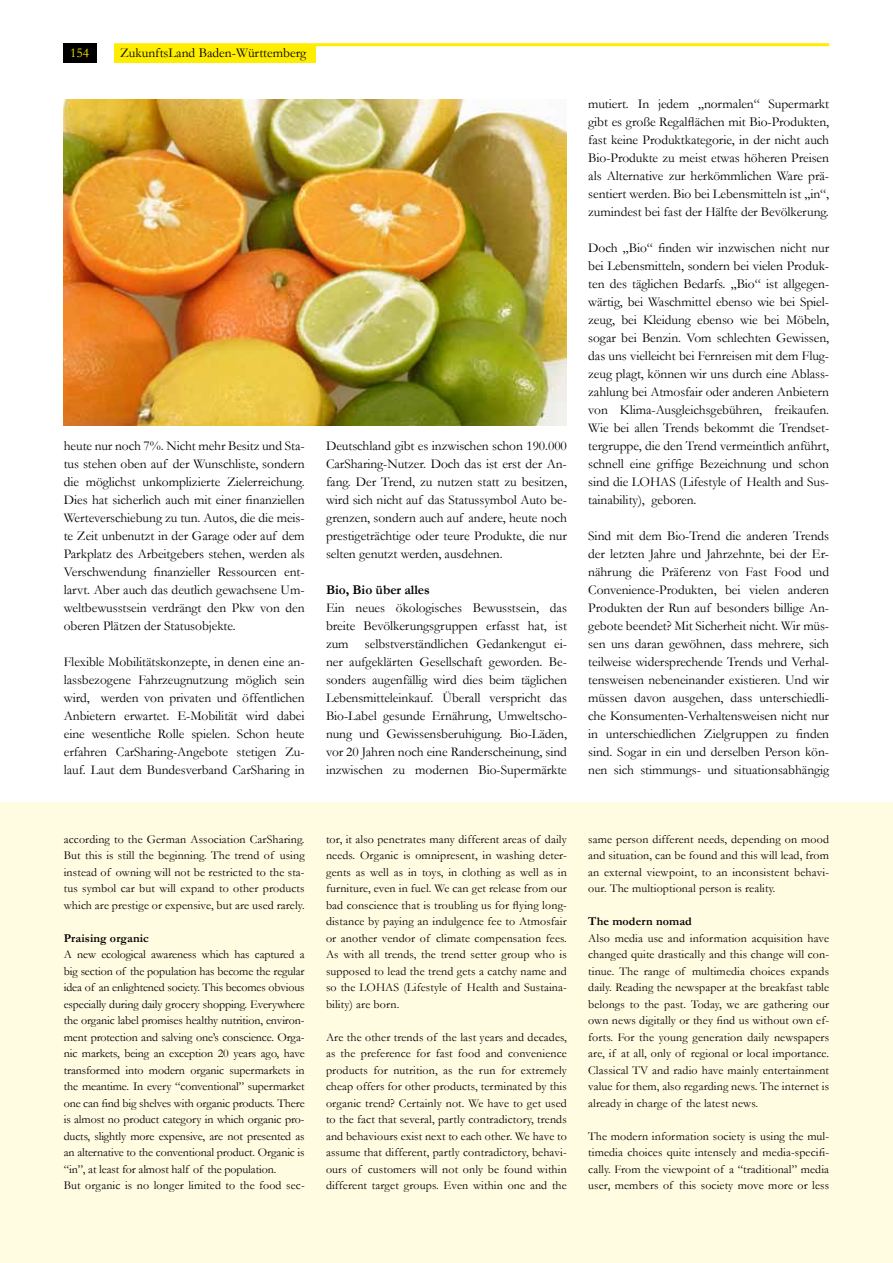
<style>
.page{position:relative;width:893px;height:1263px;background:#fff}
.page>*{position:absolute;margin:0;border:0;box-sizing:border-box;transform-origin:0 0}
.t1{font:13.5px/18px "Garamond";letter-spacing:-.005em;color:#000;text-align:justify}
.t2{font:700 13.5px "Garamond";letter-spacing:-.005em;color:#000}
.t3{font:13.5px "Garamond";color:#ffed00}
.t4{font:12px/16.5px "Garamond";letter-spacing:-.01em;color:#000;text-align:justify}
.t5{font:700 12px "Garamond";letter-spacing:.01em;color:#000}
</style>
<div class="page">
<hr style="left:114px;top:43px;width:715px;height:3px;background:#ffed00">
<div style="left:63px;top:43px;width:33px;height:20px;background:#000"></div>
<div style="left:114px;top:44px;width:201px;height:19px;background:#ffed00"></div>
<div style="left:0;top:802px;width:893px;height:461px;background:#fffce1"></div>
<img style="left:64px;top:99px;width:503px;height:326px">
<p class="t3" style="left:70px;top:44px;width:20px">154</p>
<p class="t1" style="left:120px;top:43px;width:188px">ZukunftsLand Baden-Württemberg</p>
<p class="t1" style="left:64px;top:437px;width:242px">heute nur noch 7%. Nicht mehr Besitz und Sta&shy;tus stehen oben auf der Wunschliste, sondern die möglichst unkomplizierte Zielerreichung.<br>Dies hat sicherlich auch mit einer finanziellen Werteverschiebung zu tun. Autos, die die meis&shy;te Zeit unbenutzt in der Garage oder auf dem Parkplatz des Arbeitgebers stehen, werden als Verschwendung finanzieller Ressourcen ent&shy;larvt. Aber auch das deutlich gewachsene Um&shy;weltbewusstsein verdrängt den Pkw von den oberen Plätzen der Statusobjekte.</p>
<p class="t1" style="left:64px;top:653px;width:242px">Flexible Mobilitätskonzepte, in denen eine an&shy;lassbezogene Fahrzeugnutzung möglich sein wird, werden von privaten und öffentlichen Anbietern erwartet. E-Mobilität wird dabei eine wesentliche Rolle spielen. Schon heute erfahren CarSharing-Angebote stetigen Zu&shy;lauf. Laut dem Bundesverband CarSharing in</p>
<p class="t1" style="left:326px;top:437px;width:242px">Deutschland gibt es inzwischen schon 190.000<br>CarSharing-Nutzer. Doch das ist erst der An&shy;fang. Der Trend, zu nutzen statt zu besitzen, wird sich nicht auf das Statussymbol Auto be&shy;grenzen, sondern auch auf andere, heute noch prestigeträchtige oder teure Produkte, die nur selten genutzt werden, ausdehnen.</p>
<p class="t2" style="left:326px;top:582px;width:105px">Bio, Bio über alles</p>
<p class="t1" style="left:326px;top:599px;width:242px">Ein neues ökologisches Bewusstsein, das breite Bevölkerungsgruppen erfasst hat, ist zum selbstverständlichen Gedankengut ei&shy;ner aufgeklärten Gesellschaft geworden. Be&shy;sonders augenfällig wird dies beim täglichen Lebensmitteleinkauf. Überall verspricht das Bio-Label gesunde Ernährung, Umweltscho&shy;nung und Gewissensberuhigung. Bio-Läden, vor 20 Jahren noch eine Randerscheinung, sind inzwischen zu modernen Bio-Supermärkte</p>
<p class="t1" style="left:588px;top:94px;width:242px">mutiert. In jedem „normalen“ Supermarkt gibt es große Regalflächen mit Bio-Produkten, fast keine Produktkategorie, in der nicht auch Bio-Produkte zu meist etwas höheren Preisen als Alternative zur herkömmlichen Ware prä&shy;sentiert werden. Bio bei Lebensmitteln ist „in“, zumindest bei fast der Hälfte der Bevölkerung.</p>
<p class="t1" style="left:588px;top:238px;width:242px">Doch „Bio“ finden wir inzwischen nicht nur bei Lebensmitteln, sondern bei vielen Produk&shy;ten des täglichen Bedarfs. „Bio“ ist allgegen&shy;wärtig, bei Waschmittel ebenso wie bei Spiel&shy;zeug, bei Kleidung ebenso wie bei Möbeln, sogar bei Benzin. Vom schlechten Gewissen, das uns vielleicht bei Fernreisen mit dem Flug&shy;zeug plagt, können wir uns durch eine Ablass&shy;zahlung bei Atmosfair oder anderen Anbietern von Klima-Ausgleichsgebühren, freikaufen.<br>Wie bei allen Trends bekommt die Trendset&shy;tergruppe, die den Trend vermeintlich anführt, schnell eine griffige Bezeichnung und schon sind die LOHAS (Lifestyle of Health and Sus&shy;tainability), geboren.</p>
<p class="t1" style="left:588px;top:526px;width:242px">Sind mit dem Bio-Trend die anderen Trends der letzten Jahre und Jahrzehnte, bei der Er&shy;nährung die Präferenz von Fast Food und Convenience-Produkten, bei vielen anderen Produkten der Run auf besonders billige An&shy;gebote beendet? Mit Sicherheit nicht. Wir müs&shy;sen uns daran gewöhnen, dass mehrere, sich teilweise widersprechende Trends und Verhal&shy;tensweisen nebeneinander existieren. Und wir müssen davon ausgehen, dass unterschiedli&shy;che Konsumenten-Verhaltensweisen nicht nur in unterschiedlichen Zielgruppen zu finden sind. Sogar in ein und derselben Person kön&shy;nen sich stimmungs- und situationsabhängig</p>
<p class="t4" style="left:64px;top:830px;width:242px">according to the German Association CarSharing.<br>But this is still the beginning. The trend of using instead of owning will not be restricted to the sta&shy;tus symbol car but will expand to other products which are prestige or expensive, but are used rarely.</p>
<p class="t5" style="left:64px;top:931px;width:87px">Praising organic</p>
<p class="t4" style="left:64px;top:946px;width:242px;text-align:left">A new ecological awareness which has captured a big section of the population has become the regular idea of an enlightened society. This becomes obvious especially during daily grocery shopping. Everywhere the organic label promises healthy nutrition, environ&shy;ment protection and salving one’s conscience. Orga&shy;nic markets, being an exception 20 years ago, have transformed into modern organic supermarkets in the meantime. In every “conventional” supermarket one can find big shelves with organic products. There is almost no product category in which organic pro&shy;ducts, slightly more expensive, are not presented as an alternative to the conventional product. Organic is “in”, at least for almost half of the population.<br>But organic is no longer limited to the food sec-</p>
<p class="t4" style="left:326px;top:830px;width:242px">tor, it also penetrates many different areas of daily needs. Organic is omnipresent, in washing deter&shy;gents as well as in toys, in clothing as well as in furniture, even in fuel. We can get release from our bad conscience that is troubling us for flying long&shy;distance by paying an indulgence fee to Atmosfair or another vendor of climate compensation fees.<br>As with all trends, the trend setter group who is supposed to lead the trend gets a catchy name and so the LOHAS (Lifestyle of Health and Sustaina&shy;bility) are born.</p>
<p class="t4" style="left:326px;top:1028px;width:242px">Are the other trends of the last years and decades, as the preference for fast food and convenience products for nutrition, as the run for extremely cheap offers for other products, terminated by this organic trend? Certainly not. We have to get used to the fact that several, partly contradictory, trends and behaviours exist next to each other. We have to assume that different, partly contradictory, behavi&shy;ours of customers will not only be found within different target groups. Even within one and the</p>
<p class="t4" style="left:588px;top:830px;width:242px">same person different needs, depending on mood and situation, can be found and this will lead, from an external viewpoint, to an inconsistent behavi&shy;our. The multioptional person is reality.</p>
<p class="t5" style="left:588px;top:914px;width:105px">The modern nomad</p>
<p class="t4" style="left:588px;top:929px;width:242px">Also media use and information acquisition have changed quite drastically and this change will con&shy;tinue. The range of multimedia choices expands daily. Reading the newspaper at the breakfast table belongs to the past. Today, we are gathering our own news digitally or they find us without own ef&shy;forts. For the young generation daily newspapers are, if at all, only of regional or local importance.<br>Classical TV and radio have mainly entertainment value for them, also regarding news. The internet is already in charge of the latest news.</p>
<p class="t4" style="left:588px;top:1127px;width:242px">The modern information society is using the mul&shy;timedia choices quite intensely and media-specifi&shy;cally. From the viewpoint of a “traditional” media user, members of this society move more or less</p>
</div>
